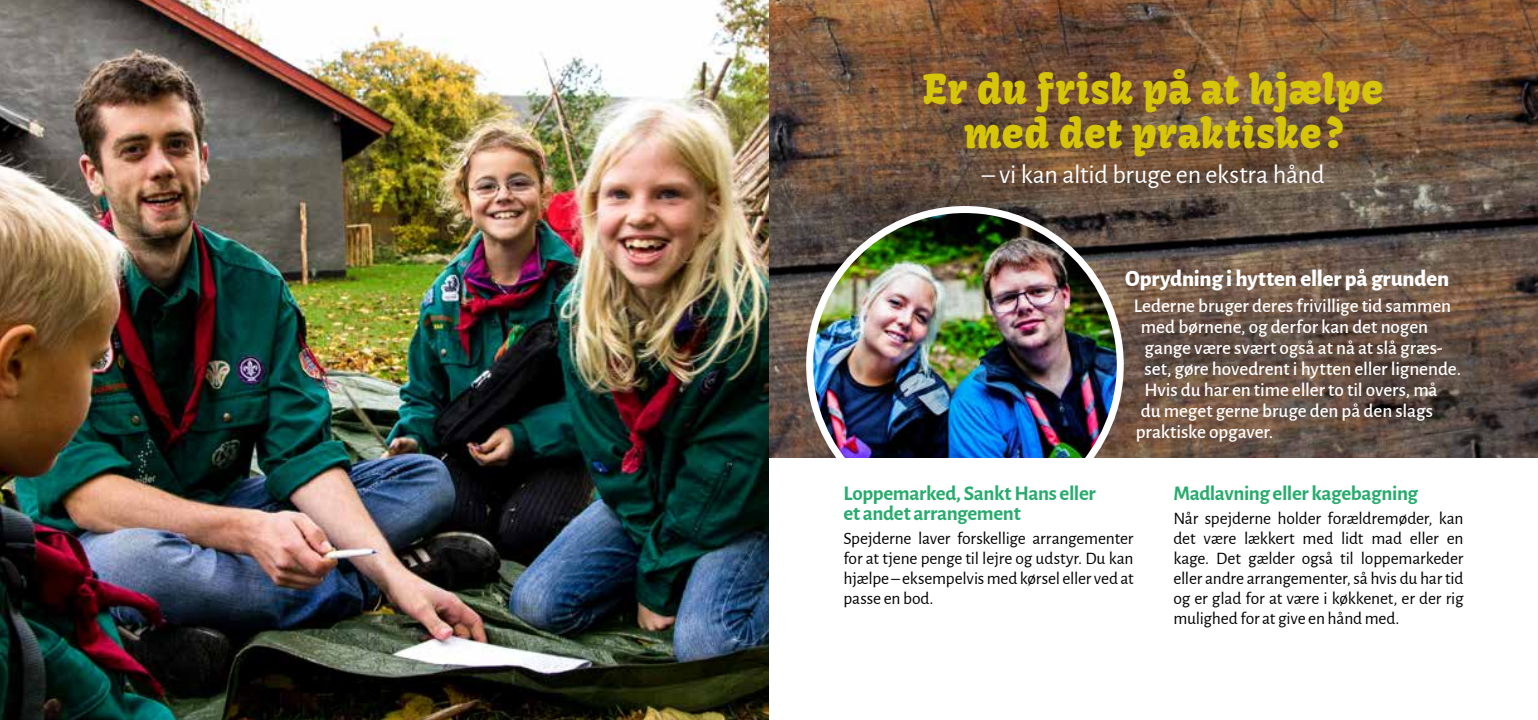
<style>
.page{position:relative;width:1538px;height:720px;background:#fff}
.page>*{position:absolute;margin:0;border:0;box-sizing:border-box;transform-origin:0 0}
.t1{font:40.25px/43.8px "Kavoon";letter-spacing:.01em;color:#d6c509;text-align:center}
.t2{font:26.25px "Alegreya Sans";letter-spacing:-.005em;color:#fff}
.t3{font:800 22.75px "Alegreya Sans";letter-spacing:-.01em;color:#fff}
.t4{font:700 21px/20.1px "Alegreya Sans";letter-spacing:-.02em;color:#28ac6e}
.t5{font:500 19.25px "Alegreya Sans";letter-spacing:-.005em;color:#fff}
.t6{font:17.5px/20.1px "Alegreya Sans";letter-spacing:-.01em;color:#000;text-align:justify}
</style>
<div class="page">
<img style="left:769px;top:0;width:769px;height:458px">
<img style="left:810px;top:211px;width:310px;height:247px">
<img style="left:0;top:0;width:769px;height:719px">
<h1 class="t1" style="left:923px;top:68px;width:462px">Er du frisk på at hjælpe med det praktiske?</h1>
<h2 class="t2" style="left:982px;top:157px;width:344px">– vi kan altid bruge en ekstra hånd</h2>
<h3 class="t3" style="left:1125px;top:261px;width:325px">Oprydning i hytten eller på grunden</h3>
<p class="t5" style="left:1134px;top:292px;width:319px">Lederne bruger deres frivillige tid sammen</p>
<p class="t5" style="left:1141px;top:313px;width:289px">med børnene, og derfor kan det nogen</p>
<p class="t5" style="left:1144px;top:334px;width:300px">gange være svært også at nå at slå græs-</p>
<p class="t5" style="left:1144px;top:355px;width:318px">set, gøre hovedrent i hytten eller lignende.</p>
<p class="t5" style="left:1144px;top:376px;width:295px">Hvis du har en time eller to til overs, må</p>
<p class="t5" style="left:1141px;top:397px;width:294px">du meget gerne bruge den på den slags</p>
<p class="t5" style="left:1136px;top:418px;width:139px">praktiske opgaver.</p>
<p class="t4" style="left:843px;top:481px;width:254px">Loppemarked, Sankt Hans eller et andet arrangement</p>
<p class="t6" style="left:843px;top:527px;width:292px">Spejderne laver forskellige arrangementer for at tjene penge til lejre og udstyr. Du kan hjælpe – eksempelvis med kørsel eller ved at passe en bod.</p>
<p class="t4" style="left:1173px;top:481px;width:246px">Madlavning eller kagebagning</p>
<p class="t6" style="left:1173px;top:507px;width:292px">Når spejderne holder forældremøder, kan det være lækkert med lidt mad eller en kage. Det gælder også til loppemarkeder eller andre arrangementer, så hvis du har tid og er glad for at være i køkkenet, er der rig mulighed for at give en hånd med.</p>
</div>
